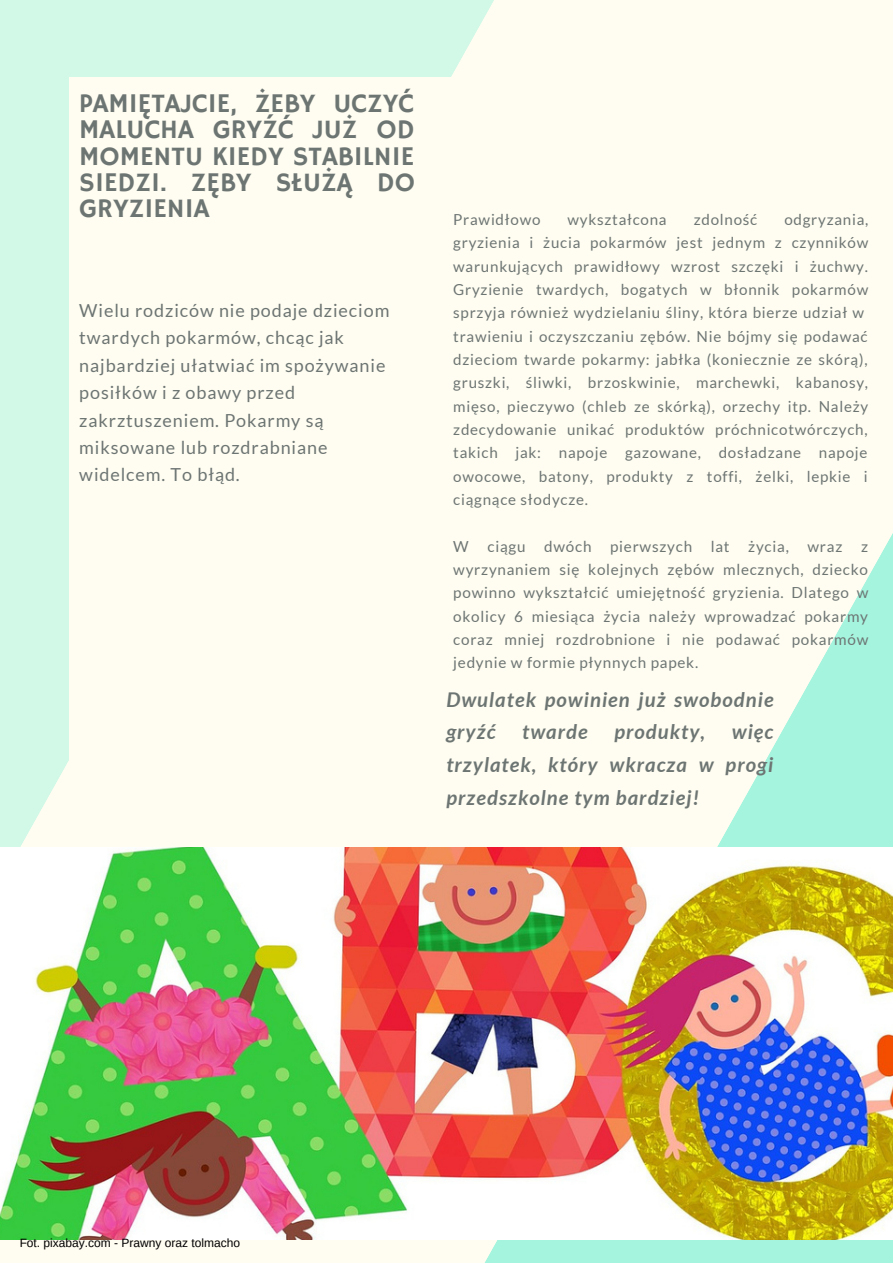
<style>
.page{position:relative;width:893px;height:1264px;background:#fff}
.page>*{position:absolute;margin:0;border:0;box-sizing:border-box;transform-origin:0 0}
.t1{font:27px/26.2px "Hammersmith One";color:#6d7573;text-align:justify}
.t2{font:italic 700 20.4px/32.7px "Lato";letter-spacing:.05em;color:#6d7573}
.t3{font:18px/27.5px "Lato";letter-spacing:.05em;color:#6d7573}
.t4{font:15.3px/23.2px "Lato";letter-spacing:.05em;color:#6d7573;text-align:justify}
.t5{font:15.15px/23.2px "Lato";letter-spacing:.05em;color:#6d7573}
.t6{font:12px "Arimo";color:#000}
</style>
<div class="page">
<div style="left:0;top:0;width:892px;height:1262px;background:#fffdf1"></div>
<div style="left:0;top:0;width:494px;height:847px;background:#d2f8e7"></div>
<div style="left:69px;top:78px;width:783px;height:1083px;background:#fffdf1"></div>
<svg style="left:398px;top:535px;width:494px;height:727px"></svg>
<img style="left:0;top:847px;width:892px;height:392px">
<p class="t1" style="left:79px;top:92px;width:337px">PAMIĘTAJCIE, ŻEBY UCZYĆ MALUCHA GRYŹĆ JUŻ OD MOMENTU KIEDY STABILNIE SIEDZI. ZĘBY SŁUŻĄ DO GRYZIENIA</p>
<p class="t3" style="left:79px;top:296px;width:311px">Wielu rodziców nie podaje dzieciom twardych pokarmów, chcąc jak najbardziej ułatwiać im spożywanie posiłków i z obawy przed zakrztuszeniem. Pokarmy są miksowane lub rozdrabniane widelcem. To błąd.</p>
<p class="t5" style="left:453px;top:207px;width:416px;text-indent:331px">odgryzania, gryzienia i żucia pokarmów jest jednym z czynników warunkujących prawidłowy wzrost szczęki i żuchwy.<br>Gryzienie twardych, bogatych w błonnik pokarmów sprzyja również wydzielaniu śliny, która bierze udział w trawieniu i oczyszczaniu zębów. Nie bójmy się podawać dzieciom twarde pokarmy: jabłka (koniecznie ze skórą), gruszki, śliwki, brzoskwinie, marchewki, kabanosy, mięso, pieczywo (chleb ze skórką), orzechy itp. Należy zdecydowanie unikać produktów próchnicotwórczych, takich jak: napoje gazowane, dosładzane napoje owocowe, batony, produkty z toffi, żelki, lepkie i ciągnące słodycze.</p>
<p class="t4" style="left:453px;top:534px;width:416px">W ciągu dwóch pierwszych lat życia, wraz z wyrzynaniem się kolejnych zębów mlecznych, dziecko powinno wykształcić umiejętność gryzienia. Dlatego w okolicy 6 miesiąca życia należy wprowadzać pokarmy coraz mniej rozdrobnione i nie podawać pokarmów jedynie w formie płynnych papek.</p>
<p class="t2" style="left:446px;top:682px;width:329px">Dwulatek powinien już swobodnie gryźć</p>
<p class="t5" style="left:453px;top:207px;width:89px">Prawidłowo</p>
<p class="t5" style="left:567px;top:207px;width:101px">wykształcona</p>
<p class="t5" style="left:693px;top:207px;width:65px">zdolność</p>
<p class="t2" style="left:522px;top:715px;width:67px">twarde</p>
<p class="t2" style="left:614px;top:715px;width:92px">produkty,</p>
<p class="t2" style="left:446px;top:715px;width:328px;text-align:justify;text-indent:285px">więc trzylatek, który wkracza w progi przedszkolne tym bardziej!</p>
<p class="t6" style="left:20px;top:1236px;width:222px">Fot. pixabay.com - Prawny oraz tolmacho</p>
</div>
